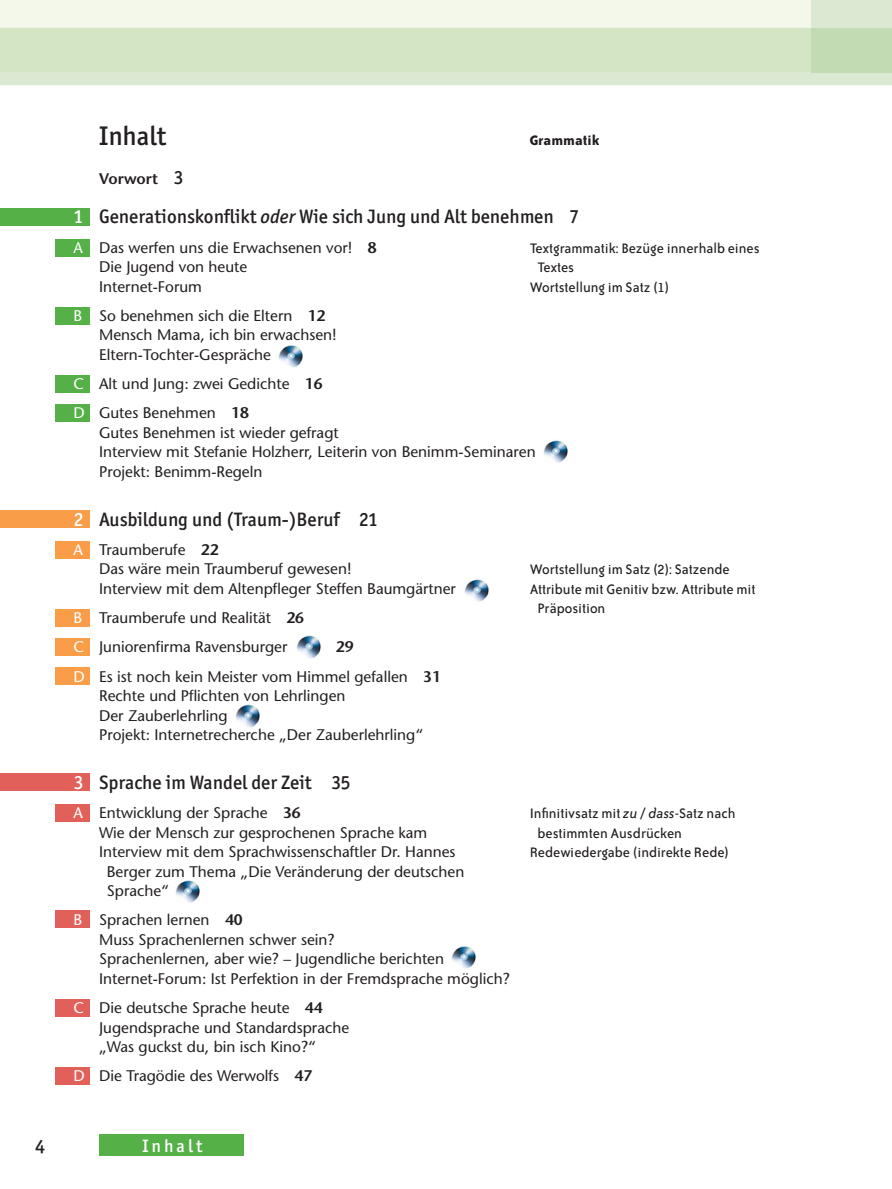
<style>
.page{position:relative;width:892px;height:1189px;background:#fff}
.page>*{position:absolute;margin:0;border:0;box-sizing:border-box;transform-origin:0 0}
.t1{font:500 27px "Officina San ITC";color:#231f20}
.t2{font:500 19.5px "Officina San ITC";color:#231f20}
.t3{font:500 18px "Officina San ITC";letter-spacing:.17em;color:#fff}
.t4{font:15.75px "Bailey Sans ITC";color:#231f20}
.t5{font:700 15.75px "Bailey Sans ITC";color:#231f20}
.t6{font:15.3px/19.5px "Stone Sans LT";color:#231f20}
.t7{font:600 15.3px "Stone Sans LT";color:#231f20}
.s1{font-family:"Officina San ITC";font-weight:500;font-size:19.5px}
.s2{color:#fff}
.s3{font-style:italic}
.s4{font-weight:600}
</style>
<div class="page">
<div style="left:0;top:0;width:827px;height:72px;background:#f3f8ea"></div>
<div style="left:810px;top:0;width:81px;height:72px;background:#dbe9d2"></div>
<div style="left:99px;top:1134px;width:145px;height:22px;background:#55b047"></div>
<div style="left:0;top:72px;width:891px;height:13px;background:#dbe9d2"></div>
<div style="left:0;top:28px;width:810px;height:44px;background:#d4e5c5"></div>
<div style="left:810px;top:28px;width:81px;height:44px;background:#c2dbb3"></div>
<div style="left:0;top:208px;width:89px;height:17px;background:#55b047"></div>
<div style="left:0;top:511px;width:89px;height:17px;background:#f99d49"></div>
<div style="left:0;top:774px;width:89px;height:17px;background:#e1615a"></div>
<div style="left:55px;top:239px;width:34px;height:17px;background:#55b047"></div>
<div style="left:55px;top:542px;width:34px;height:17px;background:#f99d49"></div>
<div style="left:55px;top:805px;width:34px;height:17px;background:#e1615a"></div>
<div style="left:55px;top:307px;width:34px;height:17px;background:#55b047"></div>
<div style="left:55px;top:609px;width:34px;height:17px;background:#f99d49"></div>
<div style="left:55px;top:911px;width:34px;height:17px;background:#e1615a"></div>
<div style="left:55px;top:375px;width:34px;height:17px;background:#55b047"></div>
<div style="left:55px;top:638px;width:34px;height:17px;background:#f99d49"></div>
<div style="left:55px;top:667px;width:34px;height:17px;background:#f99d49"></div>
<div style="left:55px;top:999px;width:34px;height:17px;background:#e1615a"></div>
<div style="left:55px;top:404px;width:34px;height:17px;background:#55b047"></div>
<div style="left:55px;top:1067px;width:34px;height:17px;background:#e1615a"></div>
<img style="left:278px;top:345px;width:25px;height:23px">
<img style="left:543px;top:440px;width:25px;height:23px">
<img style="left:464px;top:579px;width:25px;height:23px">
<img style="left:296px;top:635px;width:25px;height:23px">
<img style="left:235px;top:704px;width:25px;height:24px">
<img style="left:175px;top:880px;width:25px;height:23px">
<img style="left:451px;top:946px;width:25px;height:23px">
<h1 class="t1" style="left:99px;top:126px;width:68px">Inhalt</h1>
<p class="t7" style="left:99px;top:170px;width:86px">Vorwort <span class="s1">3</span></p>
<p class="t2" style="left:74px;top:209px;width:506px"><span class="s2">1</span> Generationskonflikt <span class="s3">oder</span> Wie sich Jung und Alt benehmen 7</p>
<p class="t6" style="left:99px;top:239px;width:279px;text-indent:-26px"><span class="s2">A</span> Das werfen uns die Erwachsenen vor! <span class="s4">8<br></span>Die Jugend von heute<br>Internet-Forum</p>
<p class="t6" style="left:99px;top:307px;width:239px;text-indent:-26px"><span class="s2">B</span> So benehmen sich die Eltern <span class="s4">12<br></span>Mensch Mama, ich bin erwachsen!<br>Eltern-Tochter-Gespräche</p>
<p class="t6" style="left:74px;top:371px;width:250px;line-height:29.2px"><span class="s2">C</span> Alt und Jung: zwei Gedichte <span class="s4">16<br></span><span class="s2">D</span> Gutes Benehmen <span class="s4">18</span></p>
<p class="t6" style="left:99px;top:424px;width:438px">Gutes Benehmen ist wieder gefragt<br>Interview mit Stefanie Holzherr, Leiterin von Benimm-Seminaren<br>Projekt: Benimm-Regeln</p>
<p class="t2" style="left:74px;top:511px;width:306px"><span class="s2">2</span> Ausbildung und (Traum-)Beruf 21</p>
<p class="t6" style="left:99px;top:541px;width:358px;text-indent:-26px"><span class="s2">A</span> Traumberufe <span class="s4">22<br></span>Das wäre mein Traumberuf gewesen!<br>Interview mit dem Altenpfleger Steffen Baumgärtner</p>
<p class="t6" style="left:74px;top:605px;width:232px;line-height:29.2px"><span class="s2">B</span> Traumberufe und Realität <span class="s4">26<br></span><span class="s2">C</span> Juniorenfirma Ravensburger</p>
<p class="t5" style="left:529px;top:132px;width:71px">Grammatik</p>
<p class="t4" style="left:529px;top:242px;width:231px">Textgrammatik: Bezüge innerhalb eines</p>
<p class="t4" style="left:537px;top:262px;width:38px">Textes</p>
<p class="t4" style="left:529px;top:281px;width:141px">Wortstellung im Satz (1)</p>
<p class="t4" style="left:529px;top:564px;width:201px">Wortstellung im Satz (2): Satzende</p>
<p class="t4" style="left:529px;top:583px;width:227px">Attribute mit Genitiv bzw. Attribute mit</p>
<p class="t4" style="left:537px;top:603px;width:69px">Präposition</p>
<p class="t6" style="left:74px;top:634px;width:368px;line-height:29.2px;text-indent:262px"><span class="s4">29<br></span><span class="s2">D</span> Es ist noch kein Meister vom Himmel gefallen <span class="s4">31</span></p>
<p class="t6" style="left:99px;top:688px;width:325px">Rechte und Pflichten von Lehrlingen<br>Der Zauberlehrling<br>Projekt: Internetrecherche „Der Zauberlehrling“</p>
<p class="t2" style="left:74px;top:775px;width:278px"><span class="s2">3</span> Sprache im Wandel der Zeit 35</p>
<p class="t6" style="left:74px;top:805px;width:228px"><span class="s2">A</span> Entwicklung der Sprache <span class="s4">36</span></p>
<p class="t6" style="left:99px;top:824px;width:329px">Wie der Mensch zur gesprochenen Sprache kam</p>
<p class="t6" style="left:99px;top:844px;width:358px">Interview mit dem Sprachwissenschaftler Dr. Hannes</p>
<p class="t6" style="left:107px;top:863px;width:359px">Berger zum Thema „Die Veränderung der deutschen</p>
<p class="t6" style="left:107px;top:883px;width:64px">Sprache“</p>
<p class="t6" style="left:99px;top:912px;width:412px;text-indent:-26px"><span class="s2">B</span> Sprachen lernen <span class="s4">40<br></span>Muss Sprachenlernen schwer sein?<br>Sprachenlernen, aber wie? – Jugendliche berichten Internet-Forum: Ist Perfektion in der Fremdsprache möglich?</p>
<p class="t6" style="left:99px;top:1000px;width:251px;text-indent:-26px"><span class="s2">C</span> Die deutsche Sprache heute <span class="s4">44<br></span>Jugendsprache und Standardsprache „Was guckst du, bin isch Kino?“</p>
<p class="t6" style="left:74px;top:1068px;width:240px"><span class="s2">D</span> Die Tragödie des Werwolfs <span class="s4">47</span></p>
<p class="t4" style="left:529px;top:808px;width:207px">Infinitivsatz mit <span class="s3">zu</span> / <span class="s3">dass</span>-Satz nach</p>
<p class="t4" style="left:537px;top:827px;width:146px">bestimmten Ausdrücken</p>
<p class="t4" style="left:529px;top:847px;width:201px">Redewiedergabe (indirekte Rede)</p>
<p class="t2" style="left:35px;top:1139px;width:11px">4</p>
<p class="t3" style="left:142px;top:1139px;width:61px">Inhalt</p>
</div>
